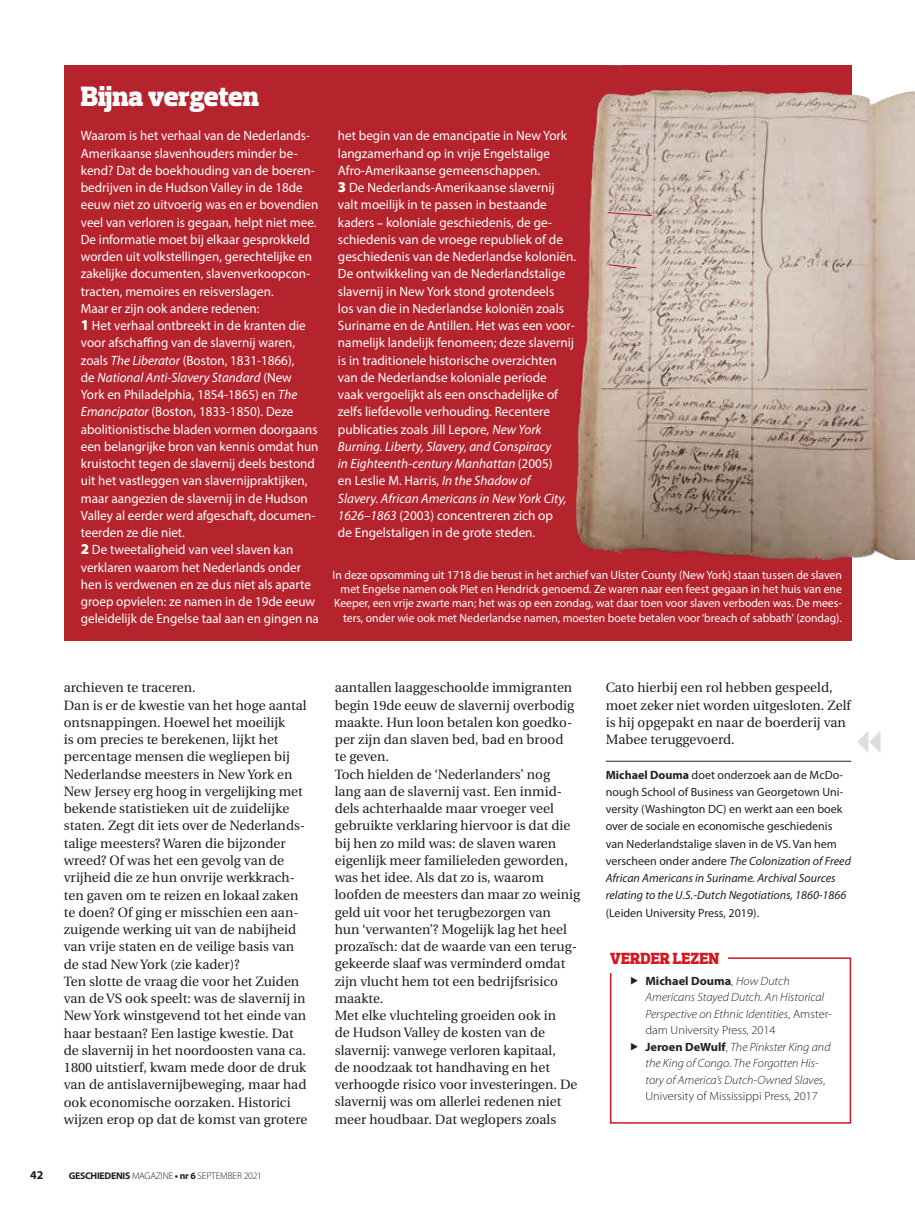
<style>
.page{position:relative;width:915px;height:1212px;background:#fff}
.page>*{position:absolute;margin:0;border:0;box-sizing:border-box;transform-origin:0 0}
.t1{font:900 28.5px "Prelo Slab";letter-spacing:-.01em;color:#fff}
.t2{font:900 16.5px "Prelo Slab";letter-spacing:.015em;color:#d5171f;scale:.94 1}
.t3{font:13.5px/17.2px "Myriad Pro";color:#fff}
.t4{font:13.5px/17.2px "Utopia";color:#231f20}
.t5{font:12px/17.2px "Myriad Pro";color:#231f20}
.t6{font:12px/14.2px "Myriad Pro";color:#fff;text-align:right}
.t7{font:italic 300 12px/16.5px "Myriad Pro";color:#231f20}
.t8{font:700 12px "Myriad Pro";color:#231f20}
.t9{font:300 9.75px "Myriad Pro";letter-spacing:-.025em;color:#231f20}
.s1{font-weight:900;font-size:15px}
.s2{font-style:italic}
.s3{font-weight:600;font-size:12px}
.s4{font-weight:700}
.s5{font-weight:700;font-style:normal}
.s6{font-style:normal}
</style>
<div class="page">
<hr style="left:605px;top:761px;width:245px;height:1px;background:#231f20">
<div style="left:64px;top:65px;width:786px;height:576px;background:#b5232d"></div>
<img style="left:575px;top:66px;width:339px;height:494px">
<div style="left:609px;top:957px;width:241px;height:167px;border:2px solid #d5171f"></div>
<div style="left:605px;top:952px;width:122px;height:21px;background:#fff"></div>
<svg style="left:606px;top:211px;width:47px;height:6px"></svg>
<svg style="left:607px;top:264px;width:30px;height:5px"></svg>
<h1 class="t1" style="left:81px;top:79px;width:180px">Bijna vergeten</h1>
<p class="t3" style="left:81px;top:127px;width:239px">Waarom is het verhaal van de Nederlands-Amerikaanse slavenhouders minder be&shy;kend? Dat de boekhouding van de boeren&shy;bedrijven in de Hudson Valley in de 18de eeuw niet zo uitvoerig was en er bovendien veel van verloren is gegaan, helpt niet mee.<br>De informatie moet bij elkaar gesprokkeld worden uit volkstellingen, gerechtelijke en zakelijke documenten, slavenverkoopcon&shy;tracten, memoires en reisverslagen.<br>Maar er zijn ook andere redenen:<br><span class="s1">1</span> Het verhaal ontbreekt in de kranten die voor afschaffing van de slavernij waren, zoals <span class="s2">The Liberator</span> (Boston, 1831-1866),<br>de <span class="s2">National Anti-Slavery Standard</span> (New York en Philadelphia, 1854-1865) en <span class="s2">The Emancipator</span> (Boston, 1833-1850). Deze abolitionistische bladen vormen doorgaans een belangrijke bron van kennis omdat hun kruistocht tegen de slavernij deels bestond uit het vastleggen van slavernijpraktijken, maar aangezien de slavernij in de Hudson Valley al eerder werd afgeschaft, documen&shy;teerden ze die niet.<br><span class="s1">2</span> De tweetaligheid van veel slaven kan verklaren waarom het Nederlands onder hen is verdwenen en ze dus niet als aparte groep opvielen: ze namen in de 19de eeuw geleidelijk de Engelse taal aan en gingen na</p>
<p class="t3" style="left:338px;top:127px;width:240px">het begin van de emancipatie in New York langzamerhand op in vrije Engelstalige Afro-Amerikaanse gemeenschappen.<br><span class="s1">3</span> De Nederlands-Amerikaanse slavernij valt moeilijk in te passen in bestaande kaders <span class="s3">–</span> koloniale geschiedenis, de ge&shy;schiedenis van de vroege republiek of de geschiedenis van de Nederlandse koloniën.<br>De ontwikkeling van de Nederlandstalige slavernij in New York stond grotendeels<br>los van die in Nederlandse koloniën zoals Suriname en de Antillen. Het was een voor&shy;namelijk landelijk fenomeen; deze slavernij is in traditionele historische overzichten van de Nederlandse koloniale periode<br>vaak vergoelijkt als een onschadelijke of zelfs liefdevolle verhouding. Recentere publicaties zoals Jill Lepore<span class="s2">, New York Burning. Liberty, Slavery, and Conspiracy<br>in Eighteenth-century Manhattan</span> (2005)<br>en Leslie M. Harris, <span class="s2">In the Shadow of<br>Slavery. African Americans in New York City, 1626–1863</span> (2003) concentreren zich op<br>de Engelstaligen in de grote steden.</p>
<p class="t6" style="left:332px;top:567px;width:510px">In deze opsomming uit 1718 die berust in het archief van Ulster County (New York) staan tussen de slaven met Engelse namen ook Piet en Hendrick genoemd. Ze waren naar een feest gegaan in het huis van ene Keeper, een vrije zwarte man; het was op een zondag, wat daar toen voor slaven verboden was. De mees&shy;ters, onder wie ook met Nederlandse namen, moesten boete betalen voor ‘breach of sabbath' (zondag).</p>
<p class="t4" style="left:64px;top:679px;width:245px">archieven te traceren.<br>Dan is er de kwestie van het hoge aantal ontsnappingen. Hoewel het moeilijk<br>is om precies te berekenen, lijkt het percentage mensen die wegliepen bij Nederlandse meesters in New York en New Jersey erg hoog in vergelijking met bekende statistieken uit de zuidelijke staten. Zegt dit iets over de Nederlands&shy;talige meesters? Waren die bijzonder wreed? Of was het een gevolg van de vrijheid die ze hun onvrije werkkrach&shy;ten gaven om te reizen en lokaal zaken te doen? Of ging er misschien een aan&shy;zuigende werking uit van de nabijheid van vrije staten en de veilige basis van de stad New York (zie kader)?<br>Ten slotte de vraag die voor het Zuiden van de VS ook speelt: was de slavernij in New York winstgevend tot het einde van haar bestaan? Een lastige kwestie. Dat de slavernij in het noordoosten vana ca.<br>1800 uitstierf, kwam mede door de druk van de antislavernijbeweging, maar had ook economische oorzaken. Historici wijzen erop op dat de komst van grotere</p>
<p class="t8" style="left:30px;top:1167px;width:15px">42</p>
<p class="t9" style="left:69px;top:1170px;width:195px"><span class="s4">GESCHIEDENIS</span> MAGAZINE <span class="s4">• nr 6</span> SEPTEMBER 2021</p>
<p class="t4" style="left:334px;top:679px;width:247px">aantallen laaggeschoolde immigranten begin 19de eeuw de slavernij overbodig maakte. Hun loon betalen kon goedko&shy;per zijn dan slaven bed, bad en brood<br>te geven.<br>Toch hielden de ‘Nederlanders’ nog<br>lang aan de slavernij vast. Een inmid&shy;dels achterhaalde maar vroeger veel gebruikte verklaring hiervoor is dat die bij hen zo mild was: de slaven waren eigenlijk meer familieleden geworden, was het idee. Als dat zo is, waarom loofden de meesters dan maar zo weinig geld uit voor het terugbezorgen van<br>hun ‘verwanten’? Mogelijk lag het heel prozaïsch: dat de waarde van een terug&shy;gekeerde slaaf was verminderd omdat zijn vlucht hem tot een bedrijfsrisico maakte.<br>Met elke vluchteling groeiden ook in<br>de Hudson Valley de kosten van de slavernij: vanwege verloren kapitaal,<br>de noodzaak tot handhaving en het verhoogde risico voor investeringen. De slavernij was om allerlei redenen niet meer houdbaar. Dat weglopers zoals</p>
<p class="t4" style="left:605px;top:679px;width:246px">Cato hierbij een rol hebben gespeeld, moet zeker niet worden uitgesloten. Zelf is hij opgepakt en naar de boerderij van Mabee teruggevoerd.</p>
<p class="t5" style="left:605px;top:766px;width:247px"><span class="s4">Michael Douma</span> doet onderzoek aan de McDo&shy;nough School of Business van Georgetown Uni&shy;versity (Washington DC) en werkt aan een boek over de sociale en economische geschiedenis van Nederlandstalige slaven in de VS. Van hem verscheen onder andere <span class="s2">The Colonization of Freed African Americans in Suriname. Archival Sources relating to the U.S.-Dutch Negotiations, 1860-1866</span></p>
<p class="t5" style="left:605px;top:904px;width:155px">(Leiden University Press, 2019).</p>
<p class="t2" style="left:610px;top:948px;width:118px">VERDER LEZEN</p>
<p class="t7" style="left:645px;top:972px;width:188px"><span class="s5">Michael Douma</span><span class="s6">,</span> How Dutch Americans Stayed Dutch. An Historical Perspective on Ethnic Identities<span class="s6">, Amster&shy;dam University Press, 2014<br></span><span class="s5">Jeroen DeWulf</span><span class="s6">,</span> The Pinkster King and the King of Congo. The Forgotten His&shy;tory of America’s Dutch-Owned Slaves<span class="s6">, University of Mississippi Press, 2017</span></p>
</div>
